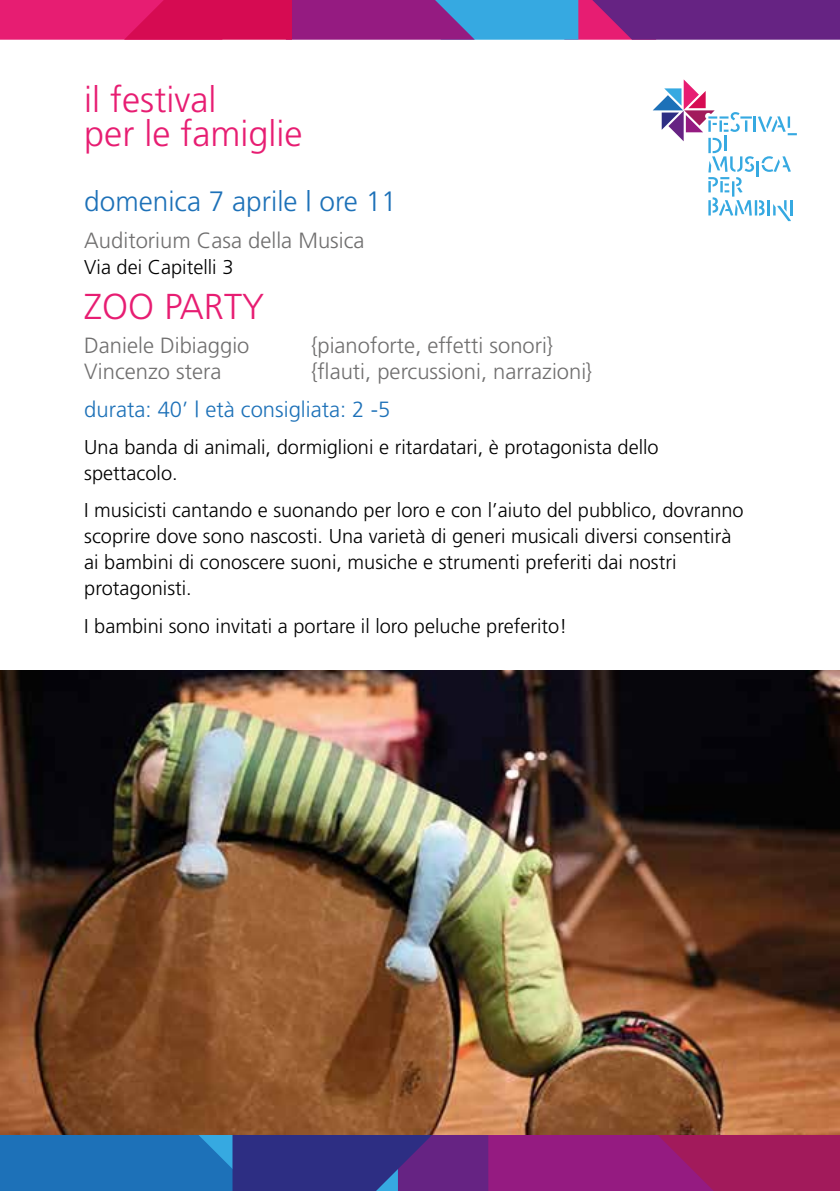
<style>
.page{position:relative;width:840px;height:1191px;background:#fff}
.page>*{position:absolute;margin:0;border:0;box-sizing:border-box;transform-origin:0 0}
.t1{font:300 36px/34px "Frutiger";color:#e71d72}
.t2{font:300 28px "Frutiger";color:#1d71b8}
.t3{font:300 22px "Frutiger";color:#706f6f}
.t4{font:300 22px "Frutiger";color:#1d71b8}
.t5{font:300 20px/26px "Frutiger";color:#000}
</style>
<div class="page">
<svg style="left:0;top:1134px;width:839px;height:57px;background:#5d3989"></svg>
<svg style="left:0;top:0;width:839px;height:40px;background:#983084"></svg>
<svg style="left:653px;top:79px;width:143px;height:142px"></svg>
<hr style="left:789px;top:200px;width:3px;height:15px;background:#36a9e1">
<img style="left:0;top:670px;width:839px;height:464px">
<h1 class="t1" style="left:84px;top:82px;width:219px">il festival<br>per le famiglie</h1>
<h2 class="t2" style="left:84px;top:185px;width:314px">domenica 7 aprile | ore 11</h2>
<p class="t3" style="left:84px;top:228px;width:281px">Auditorium Casa della Musica</p>
<p class="t5" style="left:84px;top:254px;width:151px">Via dei Capitelli 3</p>
<h1 class="t1" style="left:84px;top:290px;width:181px">ZOO PARTY</h1>
<p class="t3" style="left:84px;top:333px;width:167px">Daniele Dibiaggio</p>
<p class="t3" style="left:311px;top:333px;width:243px">{pianoforte, effetti sonori}</p>
<p class="t3" style="left:84px;top:359px;width:139px">Vincenzo stera</p>
<p class="t3" style="left:311px;top:359px;width:282px">{flauti, percussioni, narrazioni}</p>
<p class="t4" style="left:84px;top:396px;width:307px">durata: 40’ | età consigliata: 2 -5</p>
<p class="t5" style="left:84px;top:434px;width:575px">Una banda di animali, dormiglioni e ritardatari, è protagonista dello spettacolo.</p>
<p class="t5" style="left:84px;top:497px;width:660px">I musicisti cantando e suonando per loro e con l’aiuto del pubblico, dovranno scoprire dove sono nascosti. Una varietà di generi musicali diversi consentirà ai bambini di conoscere suoni, musiche e strumenti preferiti dai nostri protagonisti.</p>
<p class="t5" style="left:84px;top:613px;width:484px">I bambini sono invitati a portare il loro peluche preferito!</p>
</div>
